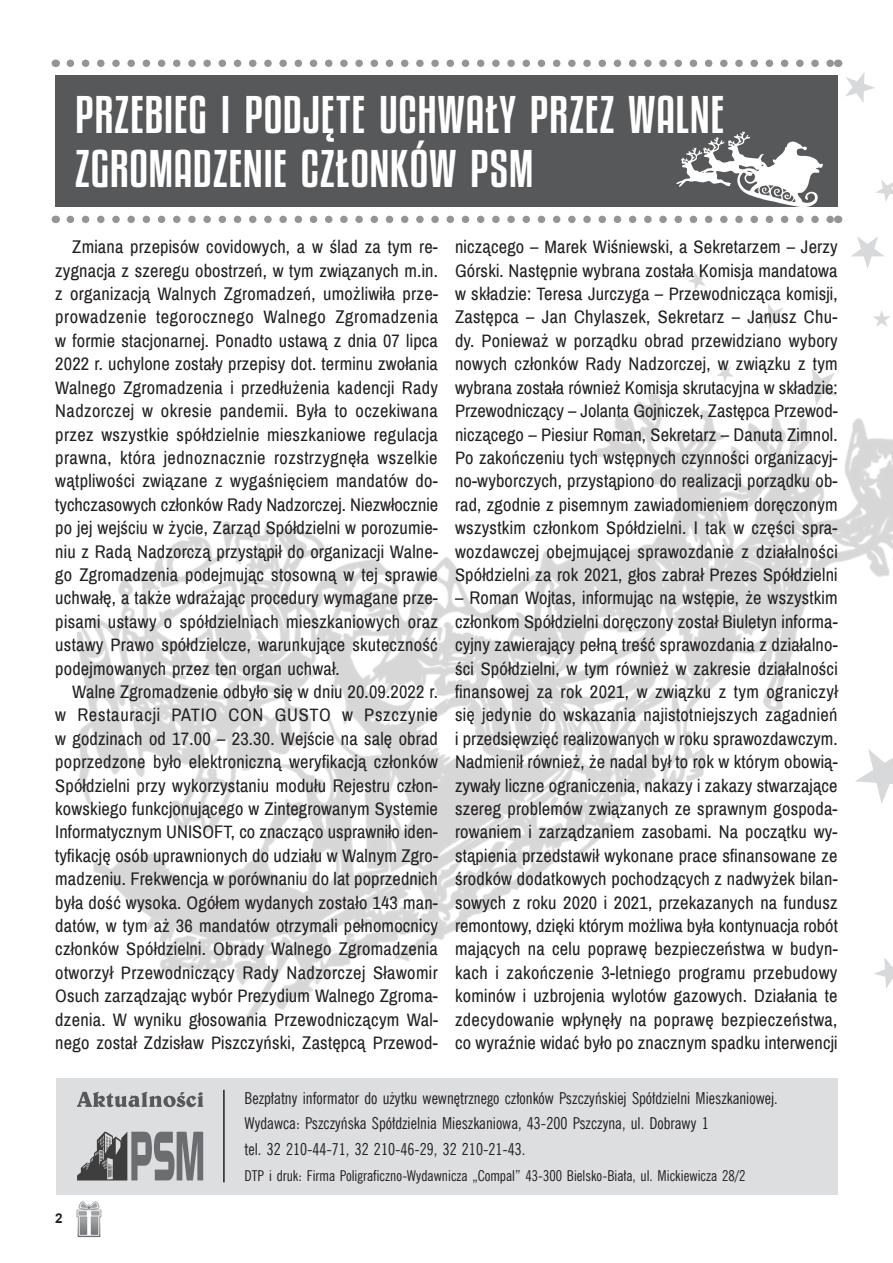
<style>
.page{position:relative;width:893px;height:1263px;background:#fff}
.page>*{position:absolute;margin:0;border:0;box-sizing:border-box;transform-origin:0 0}
.t1{font:46.5px/54px "Kenyan Coffee Rg";letter-spacing:.02em;color:#fff}
.t2{font:18px/23.4px "Archivo Narrow";letter-spacing:.01em;color:#231f20;text-align:justify}
.t3{font:16.5px/25.7px "News Goth Cn EU";color:#231f20}
.t4{font:15px "News Goth Cn EU";color:#231f20}
.t5{font:700 13.5px "Arial";color:#231f20}
</style>
<div class="page">
<img style="left:76px;top:1201px;width:26px;height:37px">
<img style="left:78px;top:392px;width:815px;height:635px">
<svg style="left:855px;top:749px;width:38px;height:55px"></svg>
<svg style="left:873px;top:957px;width:20px;height:32px"></svg>
<svg style="left:846px;top:72px;width:29px;height:31px"></svg>
<svg style="left:851px;top:236px;width:33px;height:32px"></svg>
<svg style="left:760px;top:304px;width:24px;height:25px"></svg>
<svg style="left:688px;top:272px;width:18px;height:18px"></svg>
<svg style="left:876px;top:180px;width:17px;height:21px"></svg>
<svg style="left:800px;top:369px;width:37px;height:37px"></svg>
<svg style="left:716px;top:366px;width:18px;height:16px"></svg>
<svg style="left:873px;top:310px;width:17px;height:17px"></svg>
<div style="left:56px;top:1078px;width:782px;height:117px;background:#dddee0"></div>
<svg style="left:77px;top:1131px;width:126px;height:49px"></svg>
<svg style="left:77px;top:1091px;width:126px;height:16px"></svg>
<hr style="left:223px;top:1090px;width:2px;height:92px;background:#231f20">
<svg style="left:70px;top:60px;width:760px;height:7px"></svg>
<svg style="left:70px;top:216px;width:760px;height:7px"></svg>
<div style="left:55px;top:76px;width:783px;height:131px;background:#57585a"></div>
<svg style="left:676px;top:131px;width:147px;height:76px"></svg>
<h1 class="t1" style="left:75px;top:87px;width:650px">PRZEBIEG I PODJĘTE UCHWAŁY PRZEZ WALNE<br>ZGROMADZENIE CZŁONKÓW PSM</h1>
<p class="t2" style="left:55px;top:236px;width:384px;text-indent:17px">Zmiana przepisów covidowych, a w ślad za tym re&shy;zygnacja z szeregu obostrzeń, w tym związanych m.in. z organizacją Walnych Zgromadzeń, umożliwiła prze&shy;prowadzenie tegorocznego Walnego Zgromadzenia w formie stacjonarnej. Ponadto ustawą z dnia 07 lipca 2022 r. uchylone zostały przepisy dot. terminu zwołania Walnego Zgromadzenia i przedłużenia kadencji Rady Nadzorczej w okresie pandemii. Była to oczekiwana przez wszystkie spółdzielnie mieszkaniowe regulacja prawna, która jednoznacznie rozstrzygnęła wszelkie wątpliwości związane z wygaśnięciem mandatów do&shy;tychczasowych członków Rady Nadzorczej. Niezwłocznie po jej wejściu w życie, Zarząd Spółdzielni w porozumie&shy;niu z Radą Nadzorczą przystąpił do organizacji Walne&shy;go Zgromadzenia podejmując stosowną w tej sprawie uchwałę, a także wdrażając procedury wymagane prze&shy;pisami ustawy o spółdzielniach mieszkaniowych oraz ustawy Prawo spółdzielcze, warunkujące skuteczność podejmowanych przez ten organ uchwał.</p>
<p class="t2" style="left:55px;top:680px;width:384px;text-indent:17px">Walne Zgromadzenie odbyło się w dniu 20.09.2022 r. w Restauracji PATIO CON GUSTO w Pszczynie w godzinach od 17.00 – 23.30. Wejście na salę obrad poprzedzone było elektroniczną weryfikacją członków Spółdzielni przy wykorzystaniu modułu Rejestru człon&shy;kowskiego funkcjonującego w Zintegrowanym Systemie Informatycznym UNISOFT, co znacząco usprawniło iden&shy;tyfikację osób uprawnionych do udziału w Walnym Zgro&shy;madzeniu. Frekwencja w porównaniu do lat poprzednich była dość wysoka. Ogółem wydanych zostało 143 man&shy;datów, w tym aż 36 mandatów otrzymali pełnomocnicy członków Spółdzielni. Obrady Walnego Zgromadzenia otworzył Przewodniczący Rady Nadzorczej Sławomir Osuch zarządzając wybór Prezydium Walnego Zgroma&shy;dzenia. W wyniku głosowania Przewodniczącym Wal&shy;nego został Zdzisław Piszczyński, Zastępcą Przewod-</p>
<p class="t2" style="left:455px;top:236px;width:384px">niczącego – Marek Wiśniewski, a Sekretarzem – Jerzy Górski. Następnie wybrana została Komisja mandatowa w składzie: Teresa Jurczyga – Przewodnicząca komisji, Zastępca – Jan Chylaszek, Sekretarz – Janusz Chu&shy;dy. Ponieważ w porządku obrad przewidziano wybory nowych członków Rady Nadzorczej, w związku z tym wybrana została również Komisja skrutacyjna w składzie:<br>Przewodniczący – Jolanta Gojniczek, Zastępca Przewod&shy;niczącego – Piesiur Roman, Sekretarz – Danuta Zimnol.<br>Po zakończeniu tych wstępnych czynności organizacyj&shy;no-wyborczych, przystąpiono do realizacji porządku ob&shy;rad, zgodnie z pisemnym zawiadomieniem doręczonym wszystkim członkom Spółdzielni. I tak w części spra&shy;wozdawczej obejmującej sprawozdanie z działalności Spółdzielni za rok 2021, głos zabrał Prezes Spółdzielni</p>
<p class="t2" style="left:455px;top:587px;width:384px">– Roman Wojtas, informując na wstępie, że wszystkim członkom Spółdzielni doręczony został Biuletyn informa&shy;cyjny zawierający pełną treść sprawozdania z działalno&shy;ści Spółdzielni, w tym również w zakresie działalności finansowej za rok 2021, w związku z tym ograniczył się jedynie do wskazania najistotniejszych zagadnień i przedsięwzięć realizowanych w roku sprawozdawczym.<br>Nadmienił również, że nadal był to rok w którym obowią&shy;zywały liczne ograniczenia, nakazy i zakazy stwarzające szereg problemów związanych ze sprawnym gospoda&shy;rowaniem i zarządzaniem zasobami. Na początku wy&shy;stąpienia przedstawił wykonane prace sfinansowane ze środków dodatkowych pochodzących z nadwyżek bilan&shy;sowych z roku 2020 i 2021, przekazanych na fundusz remontowy, dzięki którym możliwa była kontynuacja robót mających na celu poprawę bezpieczeństwa w budyn&shy;kach i zakończenie 3-letniego programu przebudowy kominów i uzbrojenia wylotów gazowych. Działania te zdecydowanie wpłynęły na poprawę bezpieczeństwa, co wyraźnie widać było po znacznym spadku interwencji</p>
<p class="t5" style="left:55px;top:1209px;width:9px">2</p>
<p class="t3" style="left:245px;top:1085px;width:535px">Bezpłatny informator do użytku wewnętrznego członków Pszczyńskiej Spółdzielni Mieszkaniowej.<br>Wydawca: Pszczyńska Spółdzielnia Mieszkaniowa, 43-200 Pszczyna, ul. Dobrawy 1<br>tel. 32 210-44-71, 32 210-46-29, 32 210-21-43.</p>
<p class="t4" style="left:245px;top:1166px;width:502px">DTP i druk: Firma Poligraficzno-Wydawnicza „Compal” 43-300 Bielsko-Biała, ul. Mickiewicza 28/2</p>
</div>
